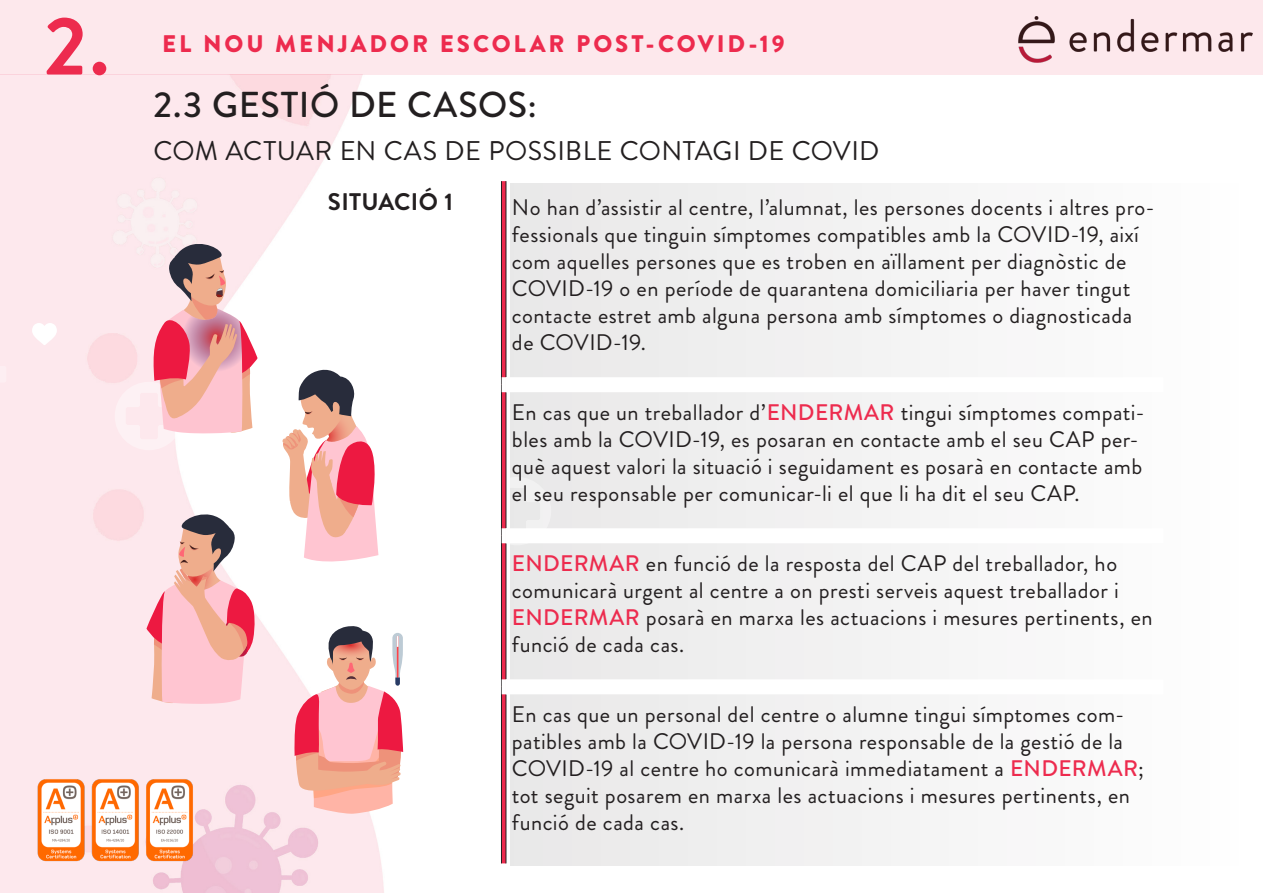
<style>
.page{position:relative;width:1263px;height:893px;background:#fff}
.page>*{position:absolute;margin:0;border:0;box-sizing:border-box;transform-origin:0 0}
.t1{font:700 82.5px "Brandon Grotesque";color:#ed2b4e}
.t2{font:500 36px "Brandon Grotesque";letter-spacing:.015em;color:#231f20}
.t3{font:27px "Brandon Grotesque";letter-spacing:.015em;color:#231f20}
.t4{font:900 24px "Brandon Grotesque";letter-spacing:.125em;color:#ed2b4e}
.t5{font:700 24px "Brandon Grotesque";letter-spacing:.01em;color:#231f20}
.t6{font:22.5px/27px "Brandon Grotesque";letter-spacing:.02em;color:#231f20}
.s1{font-weight:500;color:#ed2b4e}
</style>
<div class="page">
<img style="left:0;top:74px;width:385px;height:819px">
<div style="left:510px;top:183px;width:740px;height:682px;background:#f4f4f4"></div>
<svg style="left:0;top:353px;width:6px;height:43px"></svg>
<svg style="left:32px;top:323px;width:25px;height:22px"></svg>
<svg style="left:382px;top:323px;width:3px;height:22px"></svg>
<div style="left:0;top:0;width:1263px;height:74px;background:#fde8ec"></div>
<svg style="left:502px;top:181px;width:49px;height:682px"></svg>
<hr style="left:501px;top:181px;width:1px;height:204px;background:#231f20">
<hr style="left:506px;top:181px;width:1px;height:196px;background:#231f20">
<hr style="left:501px;top:385px;width:1px;height:151px;background:#231f20">
<hr style="left:506px;top:392px;width:1px;height:136px;background:#231f20">
<hr style="left:501px;top:536px;width:1px;height:151px;background:#231f20">
<hr style="left:506px;top:543px;width:1px;height:136px;background:#231f20">
<hr style="left:501px;top:687px;width:1px;height:176px;background:#231f20">
<hr style="left:506px;top:694px;width:1px;height:169px;background:#231f20">
<hr style="left:502px;top:377px;width:4px;height:15px;background:#fff">
<div style="left:506px;top:377px;width:657px;height:15px;background:#fff"></div>
<hr style="left:502px;top:528px;width:4px;height:15px;background:#fff">
<div style="left:506px;top:528px;width:657px;height:15px;background:#fff"></div>
<hr style="left:502px;top:679px;width:4px;height:15px;background:#fff">
<div style="left:506px;top:679px;width:657px;height:15px;background:#fff"></div>
<svg style="left:294px;top:625px;width:109px;height:189px"></svg>
<svg style="left:115px;top:241px;width:143px;height:209px"></svg>
<svg style="left:271px;top:368px;width:107px;height:200px"></svg>
<svg style="left:146px;top:512px;width:110px;height:192px;background:#edb7ba"></svg>
<img style="left:29px;top:772px;width:174px;height:97px">
<p class="t1" style="left:44px;top:-12px;width:67px">2.</p>
<p class="t4" style="left:162px;top:27px;width:624px">EL NOU MENJADOR ESCOLAR POST-COVID-19</p>
<p class="t2" style="left:154px;top:79px;width:385px">2.3 GESTIÓ DE CASOS:</p>
<p class="t3" style="left:154px;top:132px;width:727px">COM ACTUAR EN CAS DE POSSIBLE CONTAGI DE COVID</p>
<p class="t5" style="left:328px;top:185px;width:127px">SITUACIÓ 1</p>
<p class="t6" style="left:512px;top:194px;width:644px">No han d’assistir al centre, l’alumnat, les persones docents i altres pro&shy;fessionals que tinguin símptomes compatibles amb la COVID-19, així com aquelles persones que es troben en aïllament per diagnòstic de COVID-19 o en període de quarantena domiciliaria per haver tingut contacte estret amb alguna persona amb símptomes o diagnosticada de COVID-19.</p>
<p class="t6" style="left:512px;top:399px;width:634px">En cas que un treballador d’<span class="s1">ENDERMAR</span> tingui símptomes compati&shy;bles amb la COVID-19, es posaran en contacte amb el seu CAP per&shy;què aquest valori la situació i seguidament es posarà en contacte amb el seu responsable per comunicar-li el que li ha dit el seu CAP.</p>
<p class="t6" style="left:512px;top:550px;width:642px"><span class="s1">ENDERMAR</span> en funció de la resposta del CAP del treballador, ho comunicarà urgent al centre a on presti serveis aquest treballador i <span class="s1">ENDERMAR</span> posarà en marxa les actuacions i mesures pertinents, en funció de cada cas.</p>
<p class="t6" style="left:512px;top:701px;width:633px">En cas que un personal del centre o alumne tingui símptomes com&shy;patibles amb la COVID-19 la persona responsable de la gestió de la COVID-19 al centre ho comunicarà immediatament a <span class="s1">ENDERMAR</span>; tot seguit posarem en marxa les actuacions i mesures pertinents, en funció de cada cas.</p>
</div>
